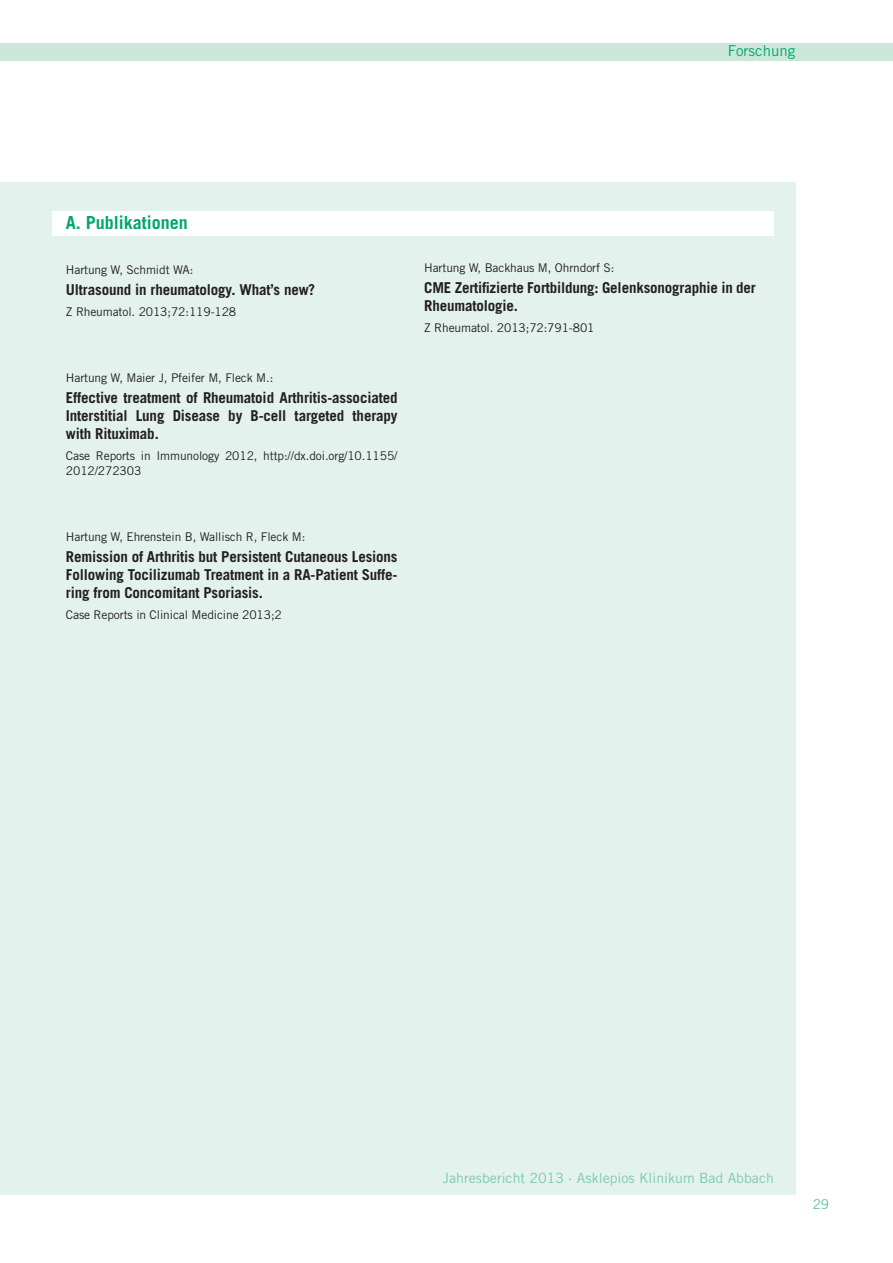
<style>
.page{position:relative;width:893px;height:1263px;background:#fff}
.page>*{position:absolute;margin:0;border:0;box-sizing:border-box;transform-origin:0 0}
.t1{font:700 18px "Trade Gothic LT Std";color:#00a66e}
.t2{font:700 15px/18px "Trade Gothic LT Std";letter-spacing:-.01em;color:#231f20;text-align:justify}
.t3{font:15px "Trade Gothic LT Std";color:#00a66e}
.t4{font:14.1px "Trade Gothic LT Std";color:#7dcaae}
.t5{font:13.5px "Trade Gothic LT Std";color:#60c2a0}
.t6{font:12px/15px "Trade Gothic LT Std";letter-spacing:-.01em;color:#231f20}
</style>
<div class="page">
<div style="left:0;top:44px;width:893px;height:17px;background:#cbe7da"></div>
<div style="left:0;top:182px;width:795px;height:1013px;background:#e3f2ec"></div>
<div style="left:52px;top:211px;width:722px;height:25px;background:#fff"></div>
<p class="t3" style="left:728px;top:42px;width:69px">Forschung</p>
<p class="t1" style="left:66px;top:212px;width:124px">A. Publikationen</p>
<p class="t6" style="left:66px;top:262px;width:129px">Hartung W, Schmidt WA:</p>
<p class="t2" style="left:66px;top:281px;width:251px">Ultrasound in rheumatology. What’s new?</p>
<p class="t6" style="left:66px;top:304px;width:172px">Z Rheumatol. 2013;72:119-128</p>
<p class="t6" style="left:66px;top:370px;width:209px">Hartung W, Maier J, Pfeifer M, Fleck M.:</p>
<p class="t2" style="left:66px;top:389px;width:333px">Effective treatment of Rheumatoid Arthritis-associated Interstitial Lung Disease by B-cell targeted therapy with Rituximab.</p>
<p class="t6" style="left:66px;top:448px;width:333px">Case Reports in Immunology 2012, http://dx.doi.org/10.1155/<br>2012/272303</p>
<p class="t6" style="left:66px;top:529px;width:241px">Hartung W, Ehrenstein B, Wallisch R, Fleck M:</p>
<p class="t2" style="left:66px;top:548px;width:333px">Remission of Arthritis but Persistent Cutaneous Lesions Following Tocilizumab Treatment in a RA-Patient Suffe&shy;ring from Concomitant Psoriasis.</p>
<p class="t6" style="left:66px;top:607px;width:217px">Case Reports in Clinical Medicine 2013;2</p>
<p class="t6" style="left:424px;top:260px;width:192px">Hartung W, Backhaus M, Ohrndorf S:</p>
<p class="t2" style="left:424px;top:278px;width:333px">CME Zertifizierte Fortbildung: Gelenksonographie in der<br>Rheumatologie.</p>
<p class="t6" style="left:424px;top:320px;width:172px">Z Rheumatol. 2013;72:791-801</p>
<p class="t4" style="left:443px;top:1169px;width:332px">Jahresbericht 2013 ∙ Asklepios Klinikum Bad Abbach</p>
<p class="t5" style="left:813px;top:1196px;width:18px">29</p>
</div>
